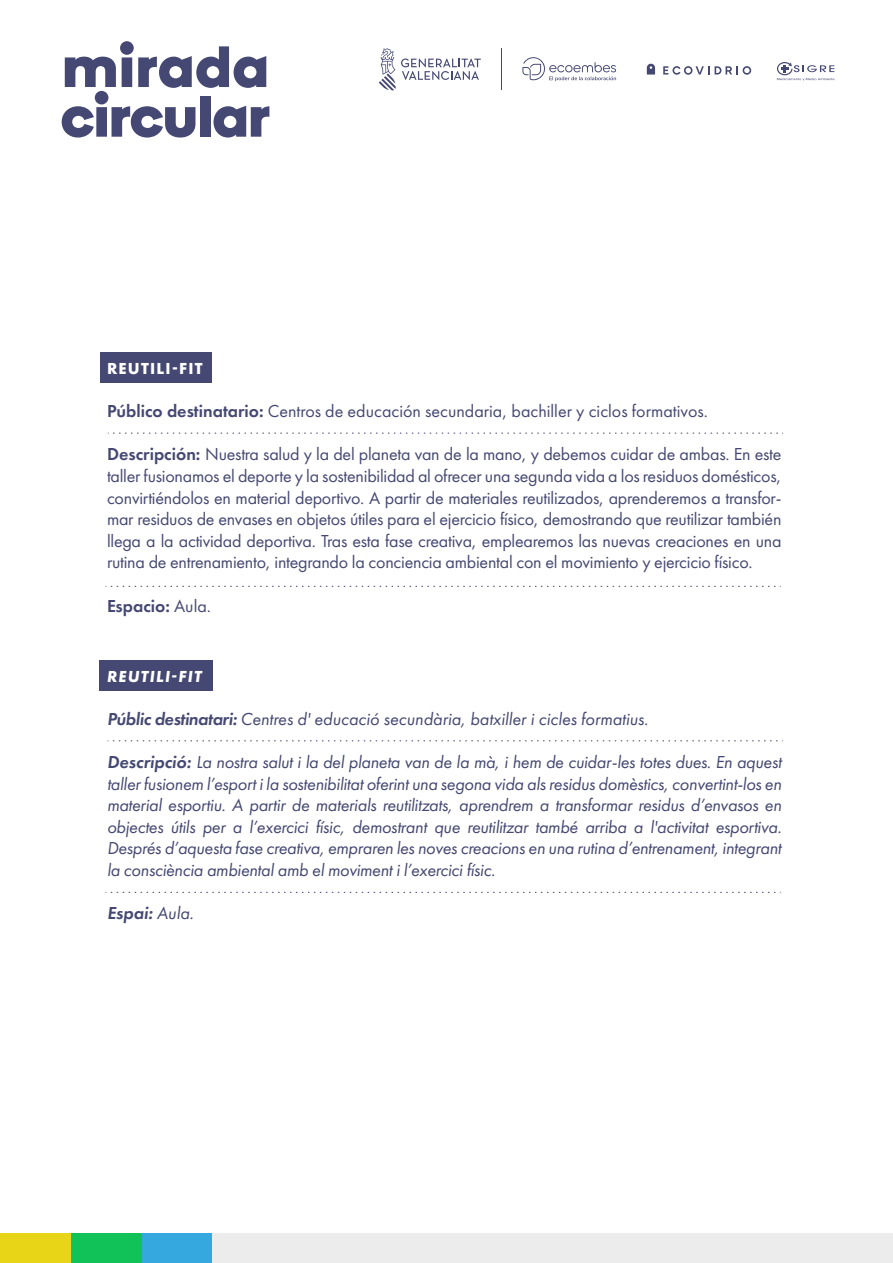
<style>
.page{position:relative;width:893px;height:1263px;background:#fff}
.page>*{position:absolute;margin:0;border:0;box-sizing:border-box;transform-origin:0 0}
.t1{font:18px/21.6px "Futura New";color:#454872;text-align:justify}
.t2{font:italic 18px/21.6px "Futura New";color:#454872;text-align:justify}
.t3{font:18px "Futura New Demi";color:#454872}
.t4{font:italic 18px "Futura New Demi";color:#454872}
.t5{font:700 16.5px "Futura New";letter-spacing:.075em;color:#fff}
.t6{font:italic 700 16.5px "Futura New";letter-spacing:.075em;color:#fff}
.s1{font-family:"Futura New Demi"}
.s2{font-family:"Futura New"}
</style>
<div class="page">
<div style="left:100px;top:352px;width:112px;height:30px;background:#454872"></div>
<svg style="left:379px;top:48px;width:102px;height:42px"></svg>
<svg style="left:777px;top:62px;width:57px;height:19px"></svg>
<svg style="left:522px;top:57px;width:94px;height:24px"></svg>
<svg style="left:647px;top:64px;width:8px;height:11px"></svg>
<svg style="left:663px;top:66px;width:46px;height:9px"></svg>
<svg style="left:715px;top:66px;width:36px;height:9px"></svg>
<hr style="left:501px;top:48px;width:1px;height:42px;background:#454872">
<svg style="left:108px;top:433px;width:675px;height:1px"></svg>
<svg style="left:106px;top:586px;width:675px;height:1px"></svg>
<div style="left:100px;top:660px;width:113px;height:30px;background:#454872"></div>
<svg style="left:108px;top:740px;width:675px;height:1px"></svg>
<svg style="left:106px;top:892px;width:675px;height:1px"></svg>
<svg style="left:62px;top:41px;width:207px;height:97px"></svg>
<div style="left:0;top:1234px;width:71px;height:29px;background:#e8d517"></div>
<div style="left:71px;top:1234px;width:71px;height:29px;background:#11c259"></div>
<div style="left:142px;top:1234px;width:71px;height:29px;background:#36a8e0"></div>
<div style="left:213px;top:1234px;width:680px;height:29px;background:#ececec"></div>
<p class="t5" style="left:107px;top:358px;width:97px">REUTILI-FIT</p>
<p class="t1" style="left:107px;top:400px;width:602px"><span class="s1">Público destinatario:</span> Centros de educación secundaria, bachiller y ciclos formativos.</p>
<p class="t1" style="left:107px;top:443px;width:676px"><span class="s1">Descripción:</span> Nuestra salud y la del planeta van de la mano, y debemos cuidar de ambas. En este taller fusionamos el deporte y la sostenibilidad al ofrecer una segunda vida a los residuos domésticos, convirtiéndolos en material deportivo. A partir de materiales reutilizados, aprenderemos a transfor&shy;mar residuos de envases en objetos útiles para el ejercicio físico, demostrando que reutilizar también llega a la actividad deportiva. Tras esta fase creativa, emplearemos las nuevas creaciones en una rutina de entrenamiento, integrando la conciencia ambiental con el movimiento y ejercicio físico.</p>
<p class="t3" style="left:107px;top:594px;width:106px">Espacio: <span class="s2">Aula.</span></p>
<p class="t6" style="left:107px;top:666px;width:96px">REUTILI-FIT</p>
<p class="t2" style="left:107px;top:708px;width:543px"><span class="s1">Públic destinatari:</span> Centres d' educació secundària, batxiller i cicles formatius.</p>
<p class="t2" style="left:107px;top:751px;width:676px"><span class="s1">Descripció:</span> La nostra salut i la del planeta van de la mà, i hem de cuidar-les totes dues. En aquest taller fusionem l’esport i la sostenibilitat oferint una segona vida als residus domèstics, convertint-los en material esportiu. A partir de materials reutilitzats, aprendrem a transformar residus d’envasos en objectes útils per a l’exercici físic, demostrant que reutilitzar també arriba a l'activitat esportiva.<br>Després d’aquesta fase creativa, empraren les noves creacions en una rutina d’entrenament, integrant la consciència ambiental amb el moviment i l’exercici físic.</p>
<p class="t4" style="left:107px;top:901px;width:88px">Espai: <span class="s2">Aula.</span></p>
</div>
